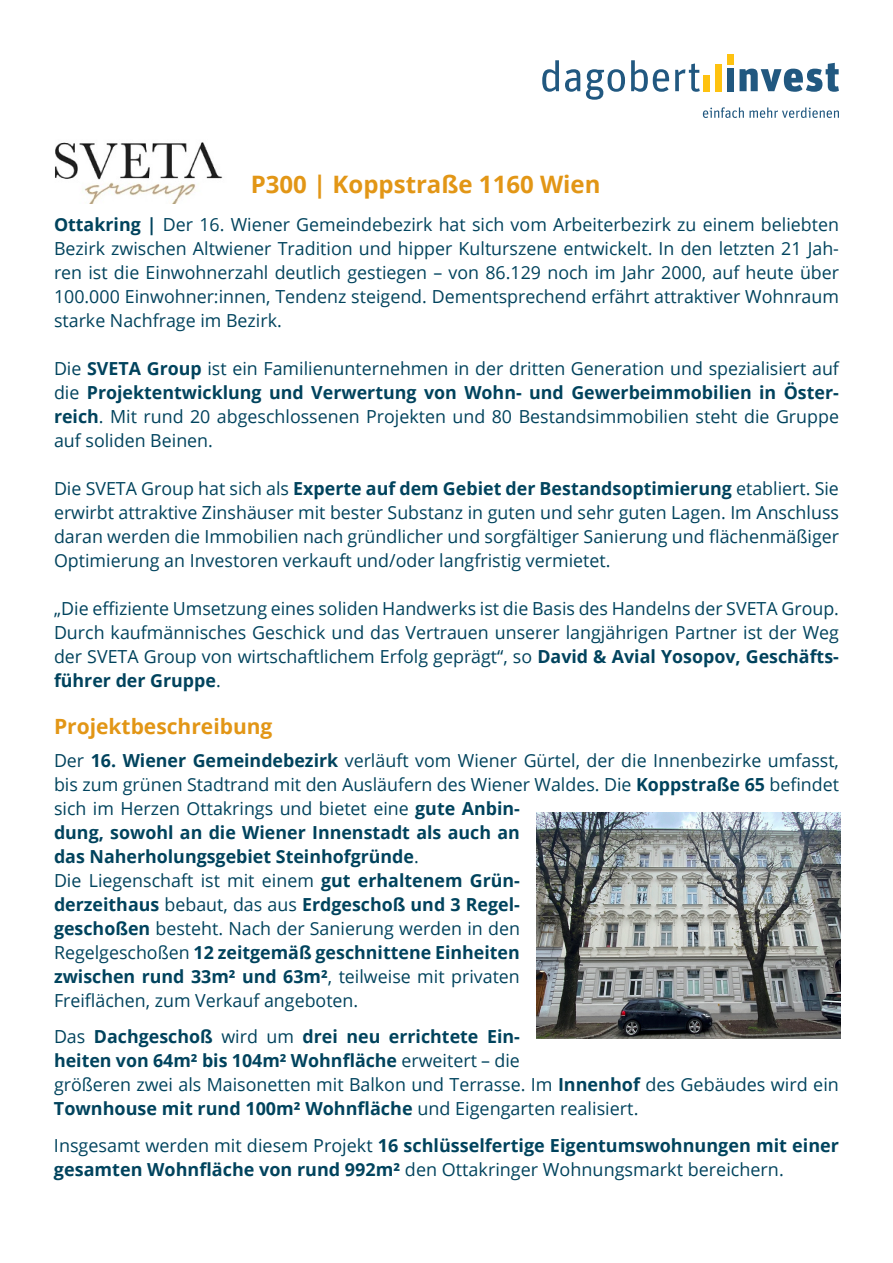
<style>
.page{position:relative;width:893px;height:1263px;background:#fff}
.page>*{position:absolute;margin:0;border:0;box-sizing:border-box;transform-origin:0 0}
.t1{font:700 24px "Open Sans";color:#e29616}
.t2{font:700 21px "Open Sans";color:#e29616}
.t3{font:18px/24px "Open Sans";color:#00435d;text-align:justify}
.t4{font:700 18px/24px "Open Sans";color:#00435d}
.s1{font-weight:700}
.s2{font-weight:400}
</style>
<div class="page">
<img style="left:537px;top:812px;width:303px;height:227px">
<svg style="left:542px;top:60px;width:17px;height:32px"></svg>
<svg style="left:565px;top:69px;width:15px;height:23px"></svg>
<svg style="left:586px;top:69px;width:39px;height:31px"></svg>
<svg style="left:631px;top:60px;width:38px;height:32px"></svg>
<svg style="left:675px;top:63px;width:25px;height:29px"></svg>
<svg style="left:739px;top:63px;width:100px;height:29px"></svg>
<div style="left:703px;top:75px;width:7px;height:16px;background:#fec210"></div>
<div style="left:715px;top:65px;width:7px;height:26px;background:#fec210"></div>
<div style="left:727px;top:54px;width:7px;height:11px;background:#fec210"></div>
<div style="left:727px;top:69px;width:7px;height:22px;background:#215880"></div>
<svg style="left:703px;top:107px;width:136px;height:11px"></svg>
<img style="left:55px;top:142px;width:168px;height:61px">
<h1 class="t1" style="left:251px;top:168px;width:351px">P300 | Koppstraße 1160 Wien</h1>
<p class="t3" style="left:54px;top:212px;width:787px"><span class="s1">Ottakring |</span> Der 16. Wiener Gemeindebezirk hat sich vom Arbeiterbezirk zu einem beliebten Bezirk zwischen Altwiener Tradition und hipper Kulturszene entwickelt. In den letzten 21 Jah&shy;ren ist die Einwohnerzahl deutlich gestiegen – von 86.129 noch im Jahr 2000, auf heute über 100.000 Einwohner:innen, Tendenz steigend. Dementsprechend erfährt attraktiver Wohnraum starke Nachfrage im Bezirk.</p>
<p class="t3" style="left:54px;top:356px;width:786px">Die <span class="s1">SVETA Group</span> ist ein Familienunternehmen in der dritten Generation und spezialisiert auf die <span class="s1">Projektentwicklung und Verwertung von Wohn- und Gewerbeimmobilien in Öster&shy;reich</span>. Mit rund 20 abgeschlossenen Projekten und 80 Bestandsimmobilien steht die Gruppe auf soliden Beinen.</p>
<p class="t3" style="left:54px;top:476px;width:786px">Die SVETA Group hat sich als <span class="s1">Experte auf dem Gebiet der Bestandsoptimierung</span> etabliert. Sie erwirbt attraktive Zinshäuser mit bester Substanz in guten und sehr guten Lagen. Im Anschluss daran werden die Immobilien nach gründlicher und sorgfältiger Sanierung und flächenmäßiger Optimierung an Investoren verkauft und/oder langfristig vermietet.</p>
<p class="t3" style="left:54px;top:596px;width:786px">„Die effiziente Umsetzung eines soliden Handwerks ist die Basis des Handelns der SVETA Group.<br>Durch kaufmännisches Geschick und das Vertrauen unserer langjährigen Partner ist der Weg der SVETA Group von wirtschaftlichem Erfolg geprägt“, so <span class="s1">David &amp; Avial Yosopov, Geschäfts&shy;führer der Gruppe</span>.</p>
<p class="t2" style="left:54px;top:711px;width:220px">Projektbeschreibung</p>
<p class="t3" style="left:54px;top:747px;width:787px;text-align:left">Der <span class="s1">16. Wiener Gemeindebezirk</span> verläuft vom Wiener Gürtel, der die Innenbezirke umfasst, bis zum grünen Stadtrand mit den Ausläufern des Wiener Waldes. Die <span class="s1">Koppstraße 65</span> befindet sich im Herzen Ottakrings und bietet eine <span class="s1">gute Anbin-<br>dung, sowohl an die Wiener Innenstadt als auch an<br>das Naherholungsgebiet Steinhofgründe</span>.<br>Die Liegenschaft ist mit einem <span class="s1">gut erhaltenem Grün-<br>derzeithaus</span> bebaut, das aus <span class="s1">Erdgeschoß und 3 Regel-<br>geschoßen</span> besteht. Nach der Sanierung werden in den<br>Regelgeschoßen <span class="s1">12 zeitgemäß geschnittene Einheiten<br>zwischen rund 33m² und 63m²</span>, teilweise mit privaten<br>Freiflächen, zum Verkauf angeboten.</p>
<p class="t3" style="left:54px;top:1024px;width:786px;text-align:left">Das <span class="s1">Dachgeschoß</span> wird um <span class="s1">drei neu errichtete Ein-<br>heiten von 64m² bis 104m² Wohnfläche</span> erweitert – die<br>größeren zwei als Maisonetten mit Balkon und Terrasse. Im <span class="s1">Innenhof</span> des Gebäudes wird ein <span class="s1">Townhouse mit rund 100m² Wohnfläche</span> und Eigengarten realisiert.</p>
<p class="t4" style="left:54px;top:1133px;width:786px"><span class="s2">Insgesamt werden mit diesem Projekt</span> 16 schlüsselfertige Eigentumswohnungen mit einer gesamten Wohnfläche von rund 992m² <span class="s2">den Ottakringer Wohnungsmarkt bereichern.</span></p>
</div>
